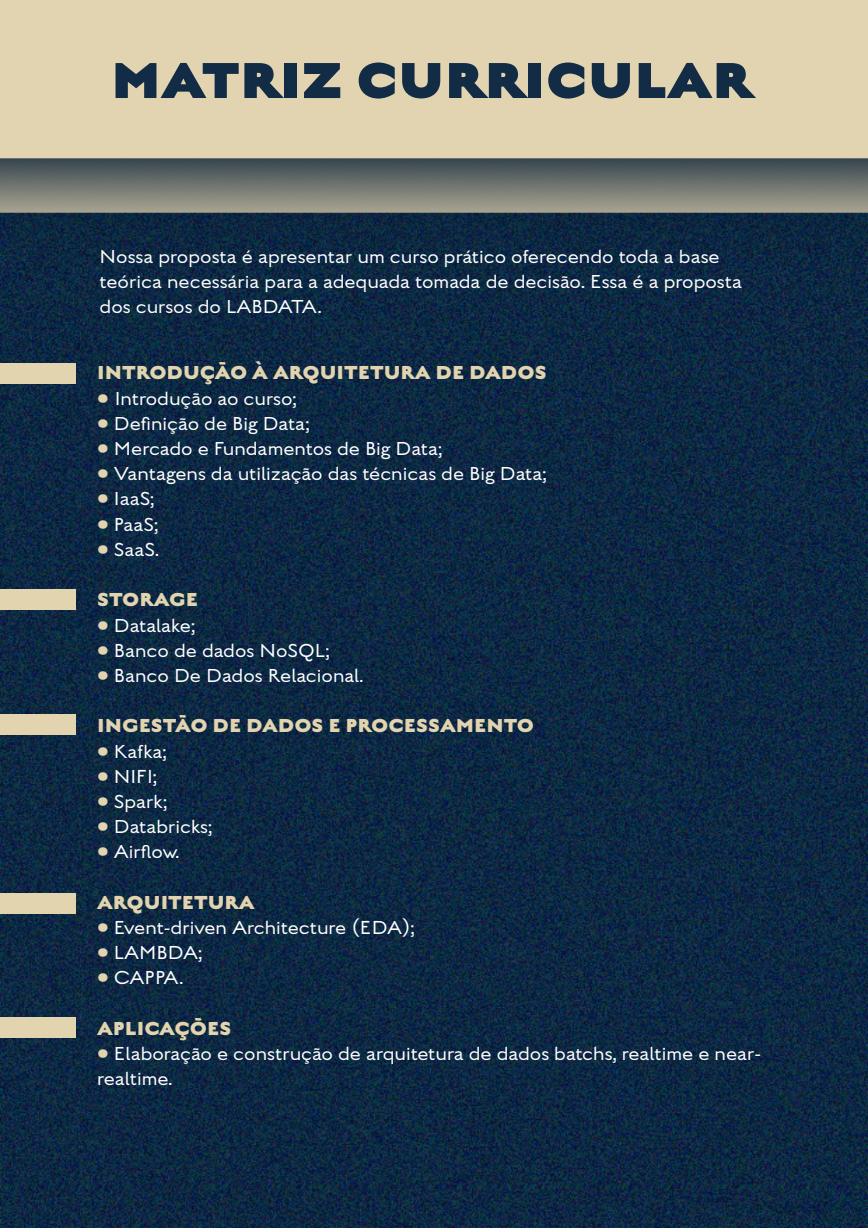
<style>
.page{position:relative;width:868px;height:1228px;background:#fff}
.page>*{position:absolute;margin:0;border:0;box-sizing:border-box;transform-origin:0 0}
.t1{font:900 56.35px "English Grotesque";color:#122c45}
.t2{font:100 21px/25.2px "English Grotesque";color:#fff}
.t3{font:800 21px "English Grotesque";color:#e3d4b0}
.s1{color:#e3d4b0}
</style>
<div class="page">
<img style="left:0;top:0;width:868px;height:1228px">
<div style="left:0;top:363px;width:75px;height:20px;background:#e3d4b0"></div>
<div style="left:0;top:590px;width:75px;height:20px;background:#e3d4b0"></div>
<div style="left:0;top:714px;width:75px;height:21px;background:#e3d4b0"></div>
<div style="left:0;top:893px;width:75px;height:20px;background:#e3d4b0"></div>
<div style="left:0;top:1017px;width:75px;height:21px;background:#e3d4b0"></div>
<h1 class="t1" style="left:111px;top:45px;width:642px">MATRIZ CURRICULAR</h1>
<p class="t2" style="left:100px;top:244px;width:644px">Nossa proposta é apresentar um curso prático oferecendo toda a base teórica necessária para a adequada tomada de decisão. Essa é a proposta dos cursos do LABDATA.</p>
<p class="t3" style="left:97px;top:360px;width:451px">INTRODUÇÃO À ARQUITETURA DE DADOS</p>
<p class="t2" style="left:97px;top:386px;width:201px"><span class="s1">•</span> Introdução ao curso;</p>
<p class="t2" style="left:97px;top:411px;width:214px"><span class="s1">•</span> Definição de Big Data;</p>
<p class="t2" style="left:97px;top:436px;width:347px"><span class="s1">•</span> Mercado e Fundamentos de Big Data;</p>
<p class="t2" style="left:97px;top:461px;width:451px"><span class="s1">•</span> Vantagens da utilização das técnicas de Big Data;</p>
<p class="t2" style="left:97px;top:487px;width:59px"><span class="s1">•</span> IaaS;</p>
<p class="t2" style="left:97px;top:512px;width:62px"><span class="s1">•</span> PaaS;</p>
<p class="t2" style="left:97px;top:537px;width:63px"><span class="s1">•</span> SaaS.</p>
<p class="t3" style="left:97px;top:587px;width:102px">STORAGE</p>
<p class="t2" style="left:97px;top:613px;width:99px"><span class="s1">•</span> Datalake;</p>
<p class="t2" style="left:97px;top:638px;width:234px"><span class="s1">•</span> Banco de dados NoSQL;</p>
<p class="t2" style="left:97px;top:663px;width:268px"><span class="s1">•</span> Banco De Dados Relacional.</p>
<p class="t3" style="left:97px;top:713px;width:439px">INGESTÃO DE DADOS E PROCESSAMENTO</p>
<p class="t2" style="left:97px;top:739px;width:71px"><span class="s1">•</span> Kafka;</p>
<p class="t2" style="left:97px;top:764px;width:61px"><span class="s1">•</span> NIFI;</p>
<p class="t2" style="left:97px;top:789px;width:71px"><span class="s1">•</span> Spark;</p>
<p class="t2" style="left:97px;top:814px;width:116px"><span class="s1">•</span> Databricks;</p>
<p class="t2" style="left:97px;top:839px;width:84px"><span class="s1">•</span> Airflow.</p>
<p class="t3" style="left:97px;top:889px;width:159px">ARQUITETURA</p>
<p class="t2" style="left:97px;top:915px;width:319px"><span class="s1">•</span> Event-driven Architecture (EDA);</p>
<p class="t2" style="left:97px;top:940px;width:106px"><span class="s1">•</span> LAMBDA;</p>
<p class="t2" style="left:97px;top:965px;width:88px"><span class="s1">•</span> CAPPA.</p>
<p class="t3" style="left:97px;top:1015px;width:136px">APLICAÇÕES</p>
<p class="t2" style="left:97px;top:1041px;width:666px"><span class="s1">•</span> Elaboração e construção de arquitetura de dados batchs, realtime e near&shy;realtime.</p>
</div>
